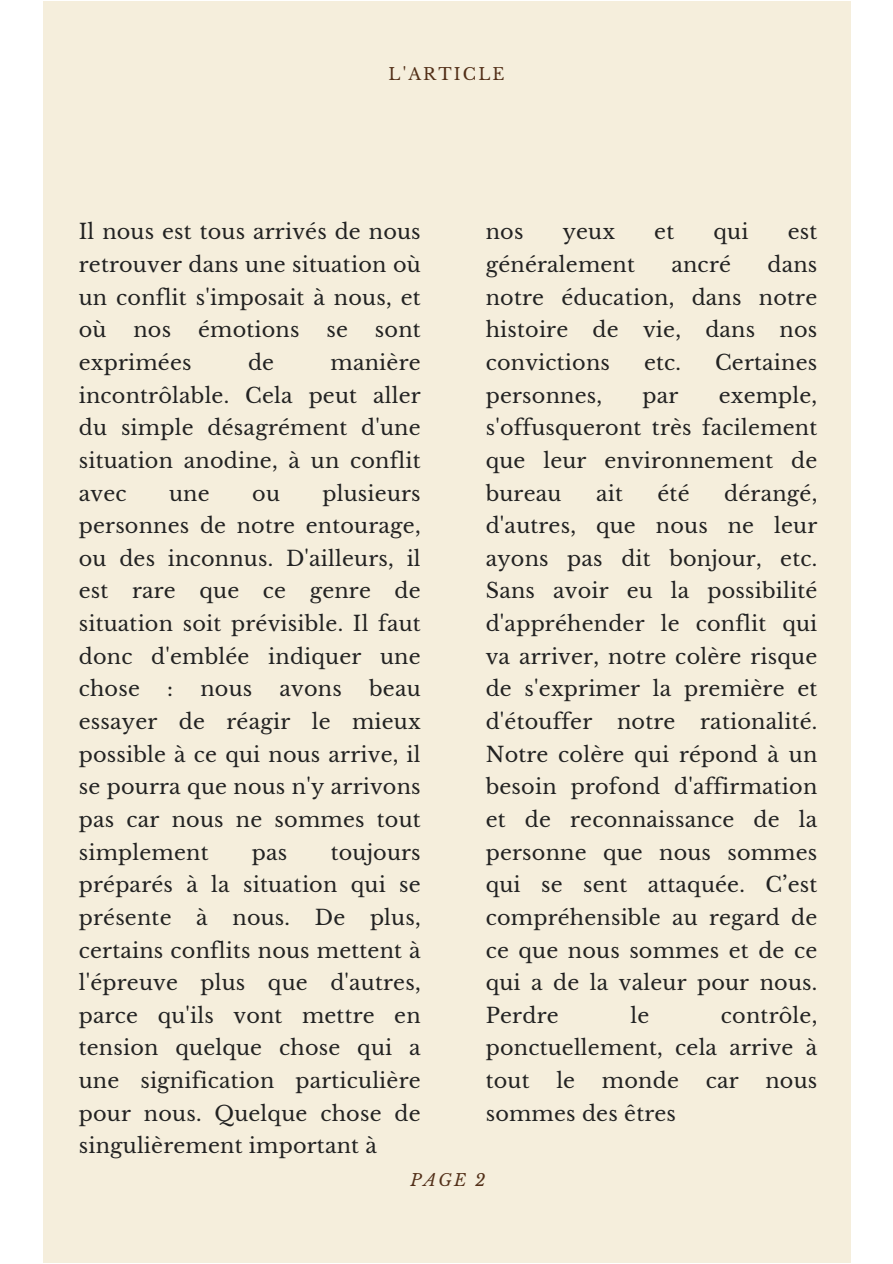
<style>
.page{position:relative;width:893px;height:1264px;background:#fff}
.page>*{position:absolute;margin:0;border:0;box-sizing:border-box;transform-origin:0 0}
.t1{font:20.7px/32.7px "Libre Baskerville";letter-spacing:.01em;color:#222;text-align:justify}
.t2{font:16.5px "Libre Baskerville";letter-spacing:.13em;color:#522f18}
.t3{font:italic 16.5px "Libre Baskerville";color:#522f18}
</style>
<div class="page">
<div style="left:43px;top:1px;width:807px;height:1261px;background:#f5eedc"></div>
<p class="t2" style="left:388px;top:64px;width:117px">L'ARTICLE</p>
<p class="t1" style="left:79px;top:216px;width:343px">Il nous est tous arrivés de nous retrouver dans une situation où un conflit s'imposait à nous, et où</p>
<p class="t1" style="left:133px;top:314px;width:39px">nos</p>
<p class="t1" style="left:198px;top:314px;width:103px">émotions</p>
<p class="t1" style="left:326px;top:314px;width:23px">se</p>
<p class="t1" style="left:375px;top:314px;width:47px">sont</p>
<p class="t1" style="left:79px;top:346px;width:114px">exprimées</p>
<p class="t1" style="left:248px;top:346px;width:28px">de</p>
<p class="t1" style="left:79px;top:346px;width:343px;text-indent:252px">manière incontrôlable. Cela peut aller du simple désagrément d'une situation anodine, à un conflit avec</p>
<p class="t1" style="left:79px;top:477px;width:343px;text-indent:244px">plusieurs personnes de notre entourage, ou des inconnus. D'ailleurs, il est rare que ce genre de situation soit prévisible. Il faut donc d'emblée indiquer une chose</p>
<p class="t1" style="left:169px;top:477px;width:42px">une</p>
<p class="t1" style="left:252px;top:477px;width:29px">ou</p>
<p class="t1" style="left:79px;top:672px;width:343px;text-indent:290px">beau essayer de réagir le mieux possible à ce qui nous arrive, il se pourra que nous n'y arrivons pas car nous ne sommes tout simplement</p>
<p class="t1" style="left:167px;top:672px;width:7px">:</p>
<p class="t1" style="left:200px;top:672px;width:53px">nous</p>
<p class="t1" style="left:279px;top:672px;width:64px">avons</p>
<p class="t1" style="left:79px;top:836px;width:343px;text-indent:252px">toujours préparés à la situation qui se présente à nous. De plus, certains conflits nous mettent à l'épreuve plus que d'autres, parce qu'ils vont mettre en tension quelque chose qui a une signification particulière pour nous. Quelque chose de singulièrement important à</p>
<p class="t1" style="left:252px;top:836px;width:37px">pas</p>
<p class="t1" style="left:485px;top:216px;width:39px">nos</p>
<p class="t1" style="left:562px;top:216px;width:54px">yeux</p>
<p class="t1" style="left:654px;top:216px;width:21px">et</p>
<p class="t1" style="left:713px;top:216px;width:36px">qui</p>
<p class="t1" style="left:787px;top:216px;width:31px">est</p>
<p class="t1" style="left:485px;top:248px;width:151px">généralement</p>
<p class="t1" style="left:671px;top:248px;width:61px">ancré</p>
<p class="t1" style="left:485px;top:248px;width:333px;text-indent:282px">dans notre éducation, dans notre histoire de vie, dans nos convictions</p>
<p class="t1" style="left:644px;top:346px;width:38px">etc.</p>
<p class="t1" style="left:715px;top:346px;width:104px">Certaines</p>
<p class="t1" style="left:485px;top:379px;width:333px;text-indent:233px">exemple, s'offusqueront très facilement que leur environnement de bureau</p>
<p class="t1" style="left:485px;top:379px;width:118px">personnes,</p>
<p class="t1" style="left:642px;top:379px;width:37px">par</p>
<p class="t1" style="left:485px;top:477px;width:333px;text-indent:238px">dérangé, d'autres, que nous ne leur ayons pas dit bonjour, etc.<br>Sans avoir eu la possibilité d'appréhender le conflit qui va arriver, notre colère risque de s'exprimer la première et d'étouffer notre rationalité.<br>Notre colère qui répond à un besoin profond d'affirmation et de reconnaissance de la personne que nous sommes qui se sent attaquée. C’est compréhensible au regard de ce que nous sommes et de ce qui a de la valeur pour nous.<br>Perdre</p>
<p class="t1" style="left:596px;top:477px;width:28px">ait</p>
<p class="t1" style="left:657px;top:477px;width:34px">été</p>
<p class="t1" style="left:485px;top:999px;width:333px;text-indent:235px">contrôle, ponctuellement, cela arrive à tout</p>
<p class="t1" style="left:630px;top:999px;width:20px">le</p>
<p class="t1" style="left:556px;top:1064px;width:20px">le</p>
<p class="t1" style="left:602px;top:1064px;width:78px">monde</p>
<p class="t1" style="left:705px;top:1064px;width:34px">car</p>
<p class="t1" style="left:765px;top:1064px;width:53px">nous</p>
<p class="t1" style="left:485px;top:1097px;width:192px">sommes des êtres</p>
<p class="t3" style="left:410px;top:1169px;width:76px">PAGE 2</p>
</div>
